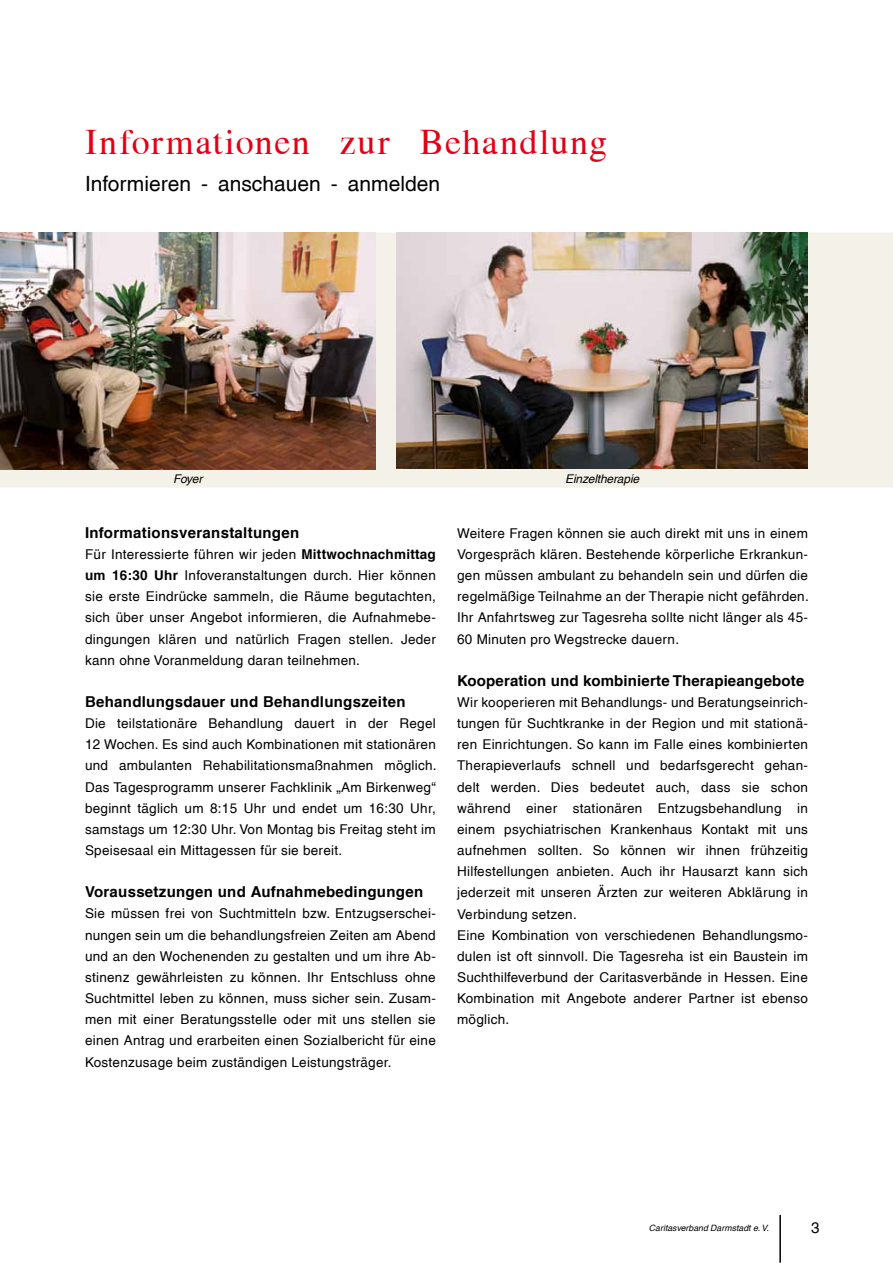
<style>
.page{position:relative;width:893px;height:1263px;background:#fff}
.page>*{position:absolute;margin:0;border:0;box-sizing:border-box;transform-origin:0 0}
.t1{font:36px "Times";letter-spacing:.04em;color:#e30015}
.t2{font:21px "Helvetica";color:#000}
.t3{font:700 15px "Helvetica";letter-spacing:.02em;color:#000}
.t4{font:15px "Helvetica";color:#000}
.t5{font:13.5px/21.1px "Helvetica";letter-spacing:.02em;color:#000;text-align:justify}
.t6{font:italic 12px "Helvetica";letter-spacing:-.01em;color:#000}
.t7{font:italic 8.7px "Helvetica";color:#000}
.s1{font-weight:700}
</style>
<div class="page">
<hr style="left:779px;top:1215px;width:2px;height:48px;background:#000">
<div style="left:0;top:232px;width:893px;height:256px;background:#f4f2e8"></div>
<img style="left:0;top:232px;width:376px;height:237px">
<img style="left:396px;top:232px;width:411px;height:237px">
<h1 class="t1" style="left:85px;top:122px;width:524px">Informationen zur Behandlung</h1>
<h2 class="t2" style="left:85px;top:171px;width:357px">Informieren - anschauen - anmelden</h2>
<p class="t6" style="left:173px;top:472px;width:31px">Foyer</p>
<p class="t6" style="left:565px;top:472px;width:76px">Einzeltherapie</p>
<p class="t3" style="left:85px;top:523px;width:216px">Informationsveranstaltungen</p>
<p class="t5" style="left:85px;top:543px;width:352px">Für Interessierte führen wir jeden <span class="s1">Mittwochnachmittag um 16:30 Uhr</span> Infoveranstaltungen durch. Hier können sie erste Eindrücke sammeln, die Räume begutachten, sich über unser Angebot informieren, die Aufnahmebe&shy;dingungen klären und natürlich Fragen stellen. Jeder kann ohne Voranmeldung daran teilnehmen.</p>
<p class="t3" style="left:85px;top:692px;width:322px">Behandlungsdauer und Behandlungszeiten</p>
<p class="t5" style="left:85px;top:713px;width:353px">Die teilstationäre Behandlung dauert in der Regel 12 Wochen. Es sind auch Kombinationen mit stationären und ambulanten Rehabilitationsmaßnahmen möglich.<br>Das Tagesprogramm unserer Fachklinik „Am Birkenweg“ beginnt täglich um 8:15 Uhr und endet um 16:30 Uhr, samstags um 12:30 Uhr. Von Montag bis Freitag steht im Speisesaal ein Mittagessen für sie bereit.</p>
<p class="t3" style="left:85px;top:883px;width:340px">Voraussetzungen und Aufnahmebedingungen</p>
<p class="t5" style="left:85px;top:903px;width:352px">Sie müssen frei von Suchtmitteln bzw. Entzugserschei&shy;nungen sein um die behandlungsfreien Zeiten am Abend und an den Wochenenden zu gestalten und um ihre Ab&shy;stinenz gewährleisten zu können. Ihr Entschluss ohne Suchtmittel leben zu können, muss sicher sein. Zusam&shy;men mit einer Beratungsstelle oder mit uns stellen sie einen Antrag und erarbeiten einen Sozialbericht für eine Kostenzusage beim zuständigen Leistungsträger.</p>
<p class="t5" style="left:457px;top:522px;width:353px">Weitere Fragen können sie auch direkt mit uns in einem Vorgespräch klären. Bestehende körperliche Erkrankun&shy;gen müssen ambulant zu behandeln sein und dürfen die regelmäßige Teilnahme an der Therapie nicht gefährden.<br>Ihr Anfahrtsweg zur Tagesreha sollte nicht länger als 45- 60 Minuten pro Wegstrecke dauern.</p>
<p class="t3" style="left:457px;top:671px;width:349px">Kooperation und kombinierte Therapieangebote</p>
<p class="t5" style="left:457px;top:692px;width:352px;text-align:left">Wir kooperieren mit Behandlungs- und Beratungseinrich&shy;tungen für Suchtkranke in der Region und mit stationä&shy;ren Einrichtungen. So kann im Falle eines kombinierten Therapieverlaufs schnell und bedarfsgerecht gehan&shy;delt werden. Dies bedeutet auch, dass sie schon während einer stationären Entzugsbehandlung in einem psychiatrischen Krankenhaus Kontakt mit uns aufnehmen sollten. So können wir ihnen frühzeitig Hilfestellungen anbieten. Auch ihr Hausarzt kann sich jederzeit mit unseren Ärzten zur weiteren Abklärung in Verbindung setzen.<br>Eine Kombination von verschiedenen Behandlungsmo&shy;dulen ist oft sinnvoll. Die Tagesreha ist ein Baustein im Suchthilfeverbund der Caritasverbände in Hessen. Eine Kombination mit Angebote anderer Partner ist ebenso möglich.</p>
<p class="t7" style="left:649px;top:1223px;width:121px">Caritasverband Darmstadt e. V.</p>
<p class="t4" style="left:811px;top:1219px;width:10px">3</p>
</div>
